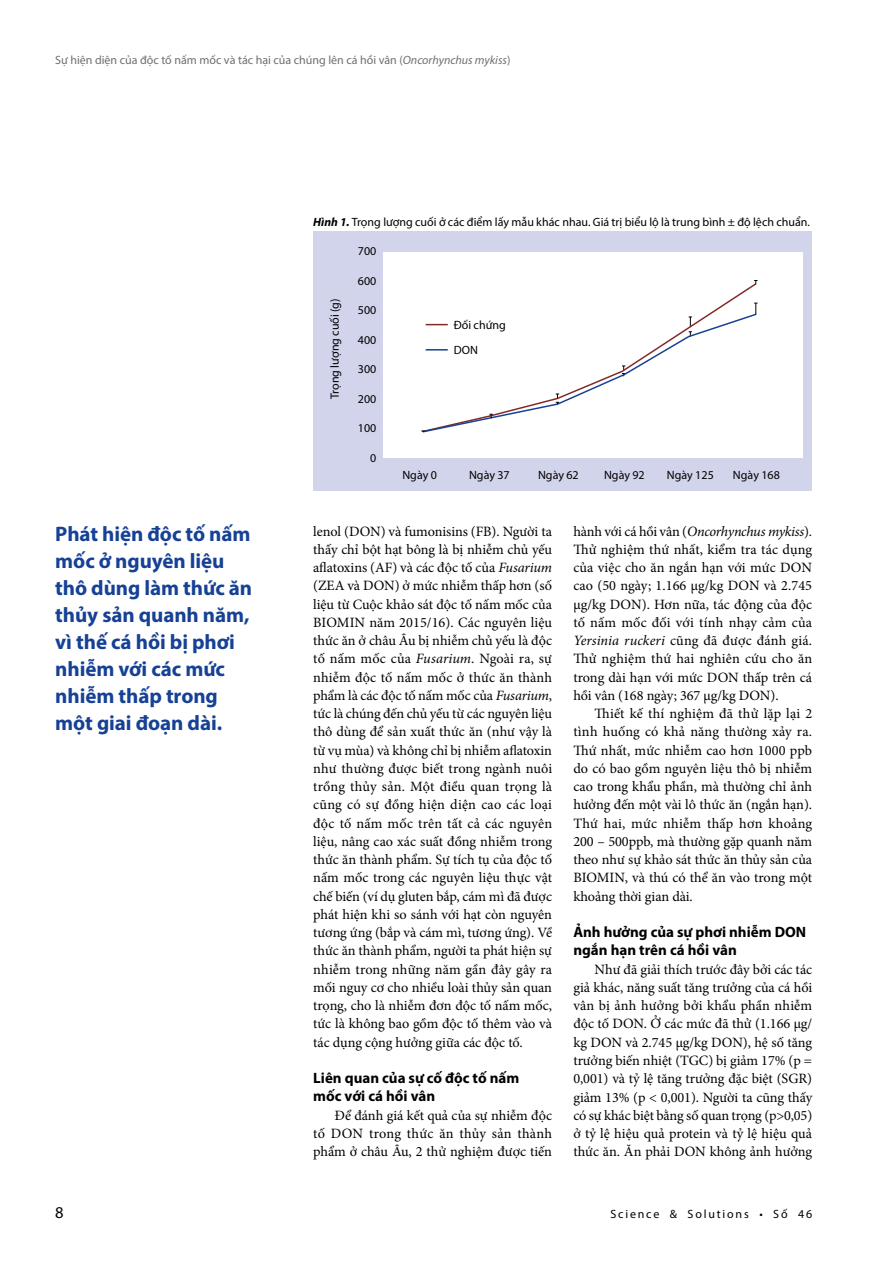
<style>
.page{position:relative;width:893px;height:1263px;background:#fff}
.page>*{position:absolute;margin:0;border:0;box-sizing:border-box;transform-origin:0 0}
.t1{font:700 21px/27px "Myriad Pro";letter-spacing:-.005em;color:#164194}
.t2{font:16.5px "Myriad Pro";color:#000}
.t3{font:700 15px/18.3px "Myriad Pro";color:#000}
.t4{font:14.25px/18.3px "Minion Pro";letter-spacing:-.005em;color:#000;text-align:justify}
.t5{font:12px/25.2px "Myriad Pro";color:#000}
.t6{font:12px "Myriad Pro";color:#706f6f}
.t7{font:12px "Myriad Pro";letter-spacing:.15em;color:#000}
.s1{font-style:italic}
.s2{font-weight:700;font-style:italic}
</style>
<div class="page">
<div style="left:313px;top:231px;width:499px;height:260px;background:#d2d4ec"></div>
<div style="left:384px;top:252px;width:419px;height:205px;background:#fff"></div>
<svg style="left:421px;top:303px;width:337px;height:130px"></svg>
<p class="t6" style="left:55px;top:52px;width:457px">Sự hiện diện của độc tố nấm mốc và tác hại của chúng lên cá hồi vân (<span class="s1">Oncorhynchus mykiss</span>)</p>
<p class="t5" style="left:313px;top:209px;width:498px"><span class="s2">Hình 1.</span> Trọng lượng cuối ở các điểm lấy mẫu khác nhau. Giá trị biểu lộ là trung bình ± độ lệch chuẩn.</p>
<h1 class="t1" style="left:55px;top:520px;width:198px">Phát hiện độc tố nấm mốc ở nguyên liệu thô dùng làm thức ăn thủy sản quanh năm, vì thế cá hồi bị phơi nhiễm với các mức nhiễm thấp trong một giai đoạn dài.</h1>
<p class="t5" style="left:322px;top:399px;width:102px;rotate:-90deg">Trọng lượng cuối (g)</p>
<p class="t5" style="left:358px;top:239px;width:20px">700</p>
<p class="t5" style="left:358px;top:268px;width:20px">600</p>
<p class="t5" style="left:358px;top:297px;width:20px">500</p>
<p class="t5" style="left:358px;top:327px;width:20px">400</p>
<p class="t5" style="left:358px;top:356px;width:20px">300</p>
<p class="t5" style="left:358px;top:386px;width:20px">200</p>
<p class="t5" style="left:358px;top:415px;width:20px">100</p>
<p class="t5" style="left:370px;top:445px;width:8px">0</p>
<p class="t5" style="left:454px;top:312px;width:53px">Đối chứng<br>DON</p>
<p class="t5" style="left:402px;top:462px;width:36px">Ngày 0</p>
<p class="t5" style="left:469px;top:462px;width:42px">Ngày 37</p>
<p class="t5" style="left:538px;top:462px;width:42px">Ngày 62</p>
<p class="t5" style="left:604px;top:462px;width:42px">Ngày 92</p>
<p class="t5" style="left:667px;top:462px;width:48px">Ngày 125</p>
<p class="t5" style="left:733px;top:462px;width:48px">Ngày 168</p>
<p class="t4" style="left:313px;top:522px;width:240px">lenol (DON) và fumonisins (FB). Người ta thấy chỉ bột hạt bông là bị nhiễm chủ yếu aflatoxins (AF) và các độc tố của <span class="s1">Fusarium </span>(ZEA và DON) ở mức nhiễm thấp hơn (số liệu từ Cuộc khảo sát độc tố nấm mốc của BIOMIN năm 2015/16). Các nguyên liệu thức ăn ở châu Âu bị nhiễm chủ yếu là độc tố nấm mốc của <span class="s1">Fusarium</span>. Ngoài ra, sự nhiễm độc tố nấm mốc ở thức ăn thành phẩm là các độc tố nấm mốc của <span class="s1">Fusarium</span>, tức là chúng đến chủ yếu từ các nguyên liệu thô dùng để sản xuất thức ăn (như vậy là từ vụ mùa) và không chỉ bị nhiễm aflatoxin như thường được biết trong ngành nuôi trồng thủy sản. Một điều quan trọng là cũng có sự đồng hiện diện cao các loại độc tố nấm mốc trên tất cả các nguyên liệu, nâng cao xác suất đồng nhiễm trong thức ăn thành phẩm. Sự tích tụ của độc tố nấm mốc trong các nguyên liệu thực vật chế biến (ví dụ gluten bắp, cám mì đã được phát hiện khi so sánh với hạt còn nguyên tương ứng (bắp và cám mì, tương ứng). Về thức ăn thành phẩm, người ta phát hiện sự nhiễm trong những năm gần đây gây ra mối nguy cơ cho nhiều loài thủy sản quan trọng, cho là nhiễm đơn độc tố nấm mốc, tức là không bao gồm độc tố thêm vào và tác dụng cộng hưởng giữa các độc tố.</p>
<p class="t3" style="left:313px;top:1068px;width:208px">Liên quan của sự cố độc tố nấm mốc với cá hồi vân</p>
<p class="t4" style="left:313px;top:1106px;width:240px;text-indent:21px">Để đánh giá kết quả của sự nhiễm độc tố DON trong thức ăn thủy sản thành phẩm ở châu Âu, 2 thử nghiệm được tiến</p>
<p class="t4" style="left:573px;top:522px;width:240px">hành với cá hồi vân (<span class="s1">Oncorhynchus mykiss</span>).<br>Thử nghiệm thứ nhất, kiểm tra tác dụng của việc cho ăn ngắn hạn với mức DON cao (50 ngày; 1.166 µg/kg DON và 2.745 µg/kg DON). Hơn nữa, tác động của độc tố nấm mốc đối với tính nhạy cảm của <span class="s1">Yersinia ruckeri</span> cũng đã được đánh giá.<br>Thử nghiệm thứ hai nghiên cứu cho ăn trong dài hạn với mức DON thấp trên cá hồi vân (168 ngày; 367 µg/kg DON).</p>
<p class="t4" style="left:573px;top:704px;width:240px;text-indent:21px">Thiết kế thí nghiệm đã thử lặp lại 2 tình huống có khả năng thường xảy ra.<br>Thứ nhất, mức nhiễm cao hơn 1000 ppb do có bao gồm nguyên liệu thô bị nhiễm cao trong khẩu phần, mà thường chỉ ảnh hưởng đến một vài lô thức ăn (ngắn hạn).<br>Thứ hai, mức nhiễm thấp hơn khoảng 200 – 500ppb, mà thường gặp quanh năm theo như sự khảo sát thức ăn thủy sản của BIOMIN, và thú có thể ăn vào trong một khoảng thời gian dài.</p>
<p class="t3" style="left:573px;top:922px;width:234px">Ảnh hưởng của sự phơi nhiễm DON ngắn hạn trên cá hồi vân</p>
<p class="t4" style="left:573px;top:960px;width:240px;text-indent:21px">Như đã giải thích trước đây bởi các tác giả khác, năng suất tăng trưởng của cá hồi vân bị ảnh hưởng bởi khẩu phần nhiễm độc tố DON. Ở các mức đã thử (1.166 µg/ kg DON và 2.745 µg/kg DON), hệ số tăng trưởng biến nhiệt (TGC) bị giảm 17% (p = 0,001) và tỷ lệ tăng trưởng đặc biệt (SGR) giảm 13% (p &lt; 0,001). Người ta cũng thấy có sự khác biệt bằng số quan trọng (p&gt;0,05) ở tỷ lệ hiệu quả protein và tỷ lệ hiệu quả thức ăn. Ăn phải DON không ảnh hưởng</p>
<p class="t2" style="left:55px;top:1202px;width:10px">8</p>
<p class="t7" style="left:610px;top:1207px;width:203px">Science &amp; Solutions • Số 46</p>
</div>
